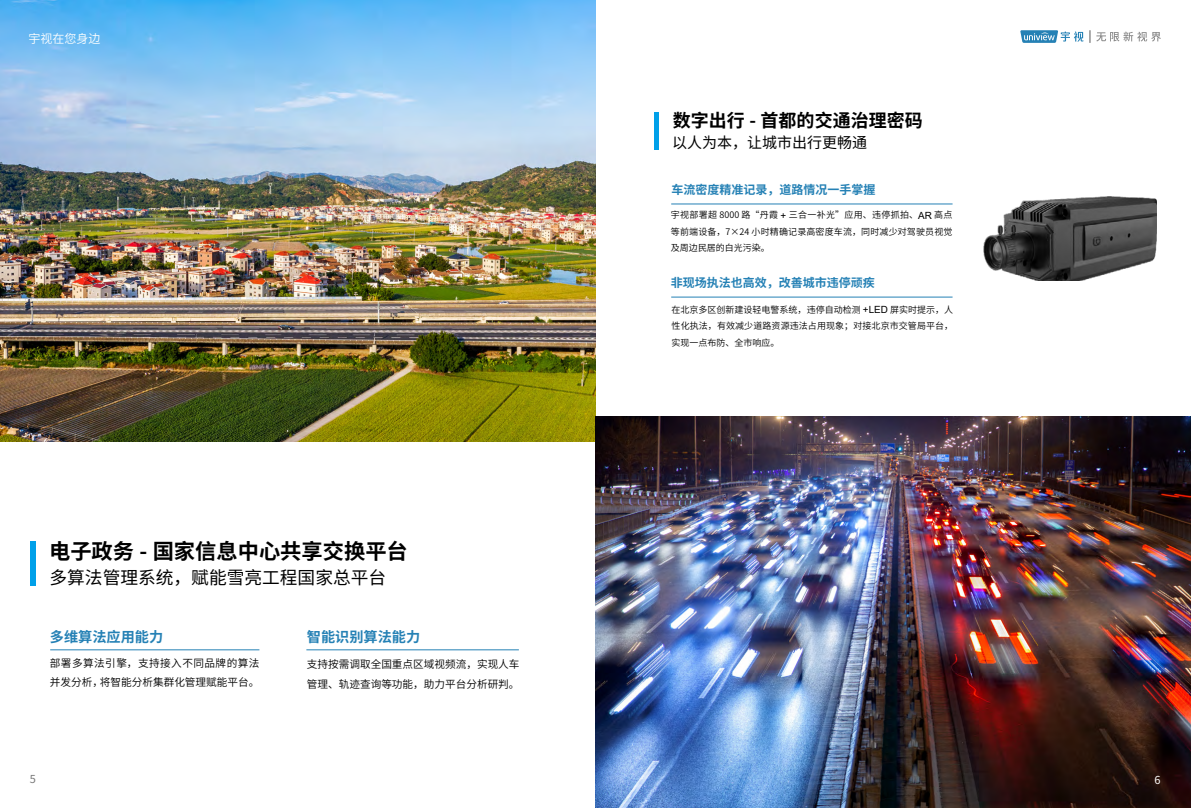
<style>
.page{position:relative;width:1191px;height:808px;background:#fff}
.page>*{position:absolute;margin:0;border:0;box-sizing:border-box;transform-origin:0 0}
.t1{font:700 21.3px "Source Han Sans CN";color:#000}
.t2{font:700 18px "Source Han Sans CN";color:#000}
.t3{font:17.7px "Source Han Sans CN";color:#000}
.t4{font:15px "Source Han Sans CN";color:#000}
.t5{font:700 14.2px "Source Han Sans CN";color:#2581b5}
.t6{font:700 12px "Source Han Sans CN";color:#2581b5}
.t7{font:12px "Source Han Sans CN";color:#fff}
.t8{font:11px "Source Han Sans CN";color:#777}
.t9{font:11px "Source Han Sans CN";color:#fff}
.t10{font:10.6px/19.5px "Source Han Sans CN";color:#000}
.t11{font:10.6px/19.5px "Source Han Sans CN";letter-spacing:.02em;color:#000}
.t12{font:9px/16.5px "Source Han Sans CN";letter-spacing:.01em;color:#000;text-align:justify}
.s1{font-family:"Arial";font-size:9.9px}
</style>
<div class="page">
<div style="left:30px;top:542px;width:5px;height:44px;background:#00a0e9"></div>
<img style="left:0;top:0;width:595px;height:441px">
<img style="left:595px;top:417px;width:596px;height:391px">
<svg style="left:1020px;top:30px;width:63px;height:13px"></svg>
<svg style="left:1096px;top:32px;width:65px;height:10px"></svg>
<svg style="left:1089px;top:30px;width:1px;height:13px"></svg>
<hr style="left:50px;top:649px;width:209px;height:1px;background:#2581b5">
<hr style="left:306px;top:649px;width:213px;height:1px;background:#2581b5">
<hr style="left:654px;top:112px;width:4px;height:38px;background:#00a0e9">
<hr style="left:671px;top:204px;width:281px;height:1px;background:#2581b5">
<hr style="left:671px;top:297px;width:281px;height:1px;background:#2581b5">
<img style="left:983px;top:196px;width:173px;height:84px">
<h3 class="t7" style="left:29px;top:32px;width:74px">宇视在您身边</h3>
<h1 class="t1" style="left:49px;top:539px;width:360px">电子政务 - 国家信息中心共享交换平台</h1>
<h3 class="t3" style="left:50px;top:567px;width:338px">多算法管理系统，赋能雪亮工程国家总平台</h3>
<h3 class="t5" style="left:50px;top:628px;width:115px">多维算法应用能力</h3>
<h3 class="t5" style="left:307px;top:629px;width:115px">智能识别算法能力</h3>
<p class="t10" style="left:307px;top:655px;width:214px">支持按需调取全国重点区域视频流，实现人车管理、轨迹查询等功能，助力平台分析研判。</p>
<p class="t11" style="left:50px;top:653px;width:211px">部署多算法引擎，支持接入不同品牌的算法并发分析，将智能分析集群化管理赋能平台。</p>
<h2 class="t2" style="left:673px;top:110px;width:251px">数字出行 - 首都的交通治理密码</h2>
<h3 class="t4" style="left:672px;top:134px;width:196px">以人为本，让城市出行更畅通</h3>
<h3 class="t6" style="left:671px;top:183px;width:205px">车流密度精准记录，道路情况一手掌握</h3>
<p class="t12" style="left:671px;top:207px;width:283px">宇视部署超 8000 路“丹霞 <span class="s1">+</span> 三合一补光”应用、违停抓拍、<span class="s1">AR</span> 高点等前端设备，7×24 小时精确记录高密度车流，同时减少对驾驶员视觉及周边民居的白光污染。</p>
<h3 class="t6" style="left:671px;top:275px;width:205px">非现场执法也高效，改善城市违停顽疾</h3>
<p class="t12" style="left:671px;top:301px;width:283px">在北京多区创新建设轻电警系统，违停自动检测 <span class="s1">+LED</span> 屏实时提示，人性化执法，有效减少道路资源违法占用现象；对接北京市交管局平台，实现一点布防、全市响应。</p>
<p class="t8" style="left:30px;top:773px;width:8px">5</p>
<p class="t9" style="left:1154px;top:774px;width:8px">6</p>
</div>
